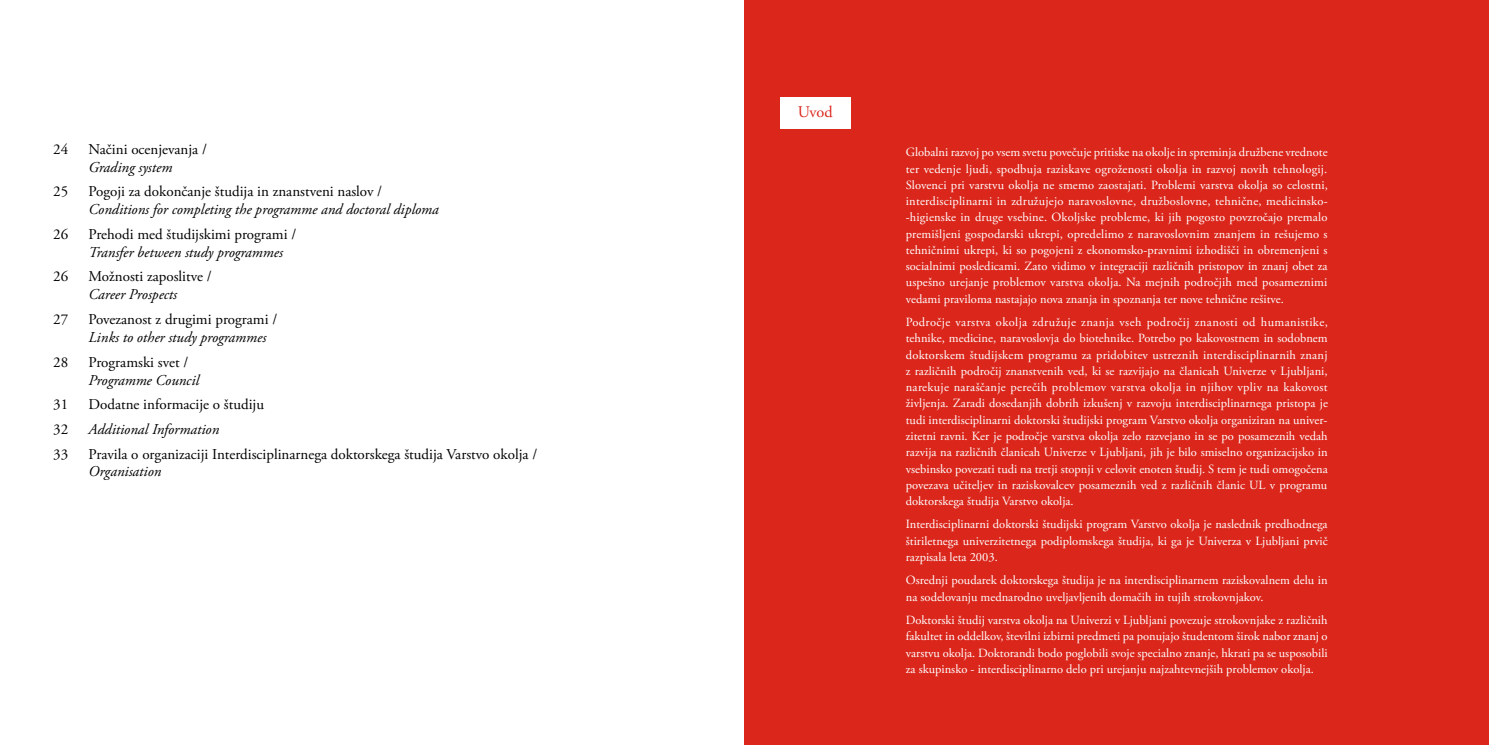
<style>
.page{position:relative;width:1489px;height:745px;background:#fff}
.page>*{position:absolute;margin:0;border:0;box-sizing:border-box;transform-origin:0 0}
.t1{font:16.25px "Adobe Garamond Pro";color:#db261b}
.t2{font:15px "Adobe Garamond Pro";color:#000}
.t3{font:italic 15px "Adobe Garamond Pro";color:#000}
.t4{font:12.5px/16.2px "Adobe Garamond Pro";color:#fff;text-align:justify}
</style>
<div class="page">
<div style="left:744px;top:0;width:744px;height:744px;background:#db261b"></div>
<div style="left:780px;top:97px;width:70px;height:31px;background:#fff"></div>
<p class="t2" style="left:53px;top:140px;width:16px">24</p>
<p class="t2" style="left:89px;top:140px;width:120px">Načini ocenjevanja /</p>
<p class="t3" style="left:89px;top:158px;width:85px">Grading system</p>
<p class="t2" style="left:53px;top:182px;width:16px">25</p>
<p class="t2" style="left:89px;top:182px;width:295px">Pogoji za dokončanje študija in znanstveni naslov /</p>
<p class="t3" style="left:89px;top:200px;width:352px">Conditions for completing the programme and doctoral diploma</p>
<p class="t2" style="left:53px;top:225px;width:16px">26</p>
<p class="t2" style="left:89px;top:225px;width:209px">Prehodi med študijskimi programi /</p>
<p class="t3" style="left:89px;top:243px;width:196px">Transfer between study programmes</p>
<p class="t2" style="left:53px;top:267px;width:16px">26</p>
<p class="t2" style="left:89px;top:267px;width:125px">Možnosti zaposlitve /</p>
<p class="t3" style="left:89px;top:285px;width:90px">Career Prospects</p>
<p class="t2" style="left:53px;top:310px;width:16px">27</p>
<p class="t2" style="left:89px;top:310px;width:190px">Povezanost z drugimi programi /</p>
<p class="t3" style="left:89px;top:328px;width:179px">Links to other study programmes</p>
<p class="t2" style="left:53px;top:353px;width:16px">28</p>
<p class="t2" style="left:89px;top:353px;width:101px">Programski svet /</p>
<p class="t3" style="left:89px;top:371px;width:112px">Programme Council</p>
<p class="t2" style="left:53px;top:395px;width:16px">31</p>
<p class="t2" style="left:89px;top:395px;width:177px">Dodatne informacije o študiju</p>
<p class="t2" style="left:53px;top:420px;width:16px">32</p>
<p class="t3" style="left:89px;top:420px;width:132px">Additional Information</p>
<p class="t2" style="left:53px;top:444px;width:16px">33</p>
<p class="t2" style="left:89px;top:444px;width:450px">Pravila o organizaciji Interdisciplinarnega doktorskega študija Varstvo okolja /</p>
<p class="t3" style="left:89px;top:462px;width:74px">Organisation</p>
<h1 class="t1" style="left:797px;top:102px;width:37px">Uvod</h1>
<p class="t4" style="left:905px;top:144px;width:423px">Globalni razvoj po vsem svetu povečuje pritiske na okolje in spreminja družbene vrednote ter vedenje ljudi, spodbuja raziskave ogroženosti okolja in razvoj novih tehnologij.<br>Slovenci pri varstvu okolja ne smemo zaostajati. Problemi varstva okolja so celostni, interdisciplinarni in združujejo naravoslovne, družboslovne, tehnične, medicinsko--higienske in druge vsebine. Okoljske probleme, ki jih pogosto povzročajo premalo premišljeni gospodarski ukrepi, opredelimo z naravoslovnim znanjem in rešujemo s tehničnimi ukrepi, ki so pogojeni z ekonomsko-pravnimi izhodišči in obremenjeni s socialnimi posledicami. Zato vidimo v integraciji različnih pristopov in znanj obet za uspešno urejanje problemov varstva okolja. Na mejnih področjih med posameznimi vedami praviloma nastajajo nova znanja in spoznanja ter nove tehnične rešitve.</p>
<p class="t4" style="left:905px;top:314px;width:423px">Področje varstva okolja združuje znanja vseh področij znanosti od humanistike, tehnike, medicine, naravoslovja do biotehnike. Potrebo po kakovostnem in sodobnem doktorskem študijskem programu za pridobitev ustreznih interdisciplinarnih znanj z različnih področij znanstvenih ved, ki se razvijajo na članicah Univerze v Ljubljani, narekuje naraščanje perečih problemov varstva okolja in njihov vpliv na kakovost življenja. Zaradi dosedanjih dobrih izkušenj v razvoju interdisciplinarnega pristopa je tudi interdisciplinarni doktorski študijski program Varstvo okolja organiziran na univer&shy;zitetni ravni. Ker je področje varstva okolja zelo razvejano in se po posameznih vedah razvija na različnih članicah Univerze v Ljubljani, jih je bilo smiselno organizacijsko in vsebinsko povezati tudi na tretji stopnji v celovit enoten študij. S tem je tudi omogočena povezava učiteljev in raziskovalcev posameznih ved z različnih članic UL v programu doktorskega študija Varstvo okolja.</p>
<p class="t4" style="left:905px;top:516px;width:423px">Interdisciplinarni doktorski študijski program Varstvo okolja je naslednik predhodnega štiriletnega univerzitetnega podiplomskega študija, ki ga je Univerza v Ljubljani prvič razpisala leta 2003.</p>
<p class="t4" style="left:905px;top:572px;width:423px">Osrednji poudarek doktorskega študija je na interdisciplinarnem raziskovalnem delu in na sodelovanju mednarodno uveljavljenih domačih in tujih strokovnjakov.</p>
<p class="t4" style="left:905px;top:612px;width:423px">Doktorski študij varstva okolja na Univerzi v Ljubljani povezuje strokovnjake z različnih fakultet in oddelkov, številni izbirni predmeti pa ponujajo študentom širok nabor znanj o varstvu okolja. Doktorandi bodo poglobili svoje specialno znanje, hkrati pa se usposobili za skupinsko - interdisciplinarno delo pri urejanju najzahtevnejših problemov okolja.</p>
</div>
